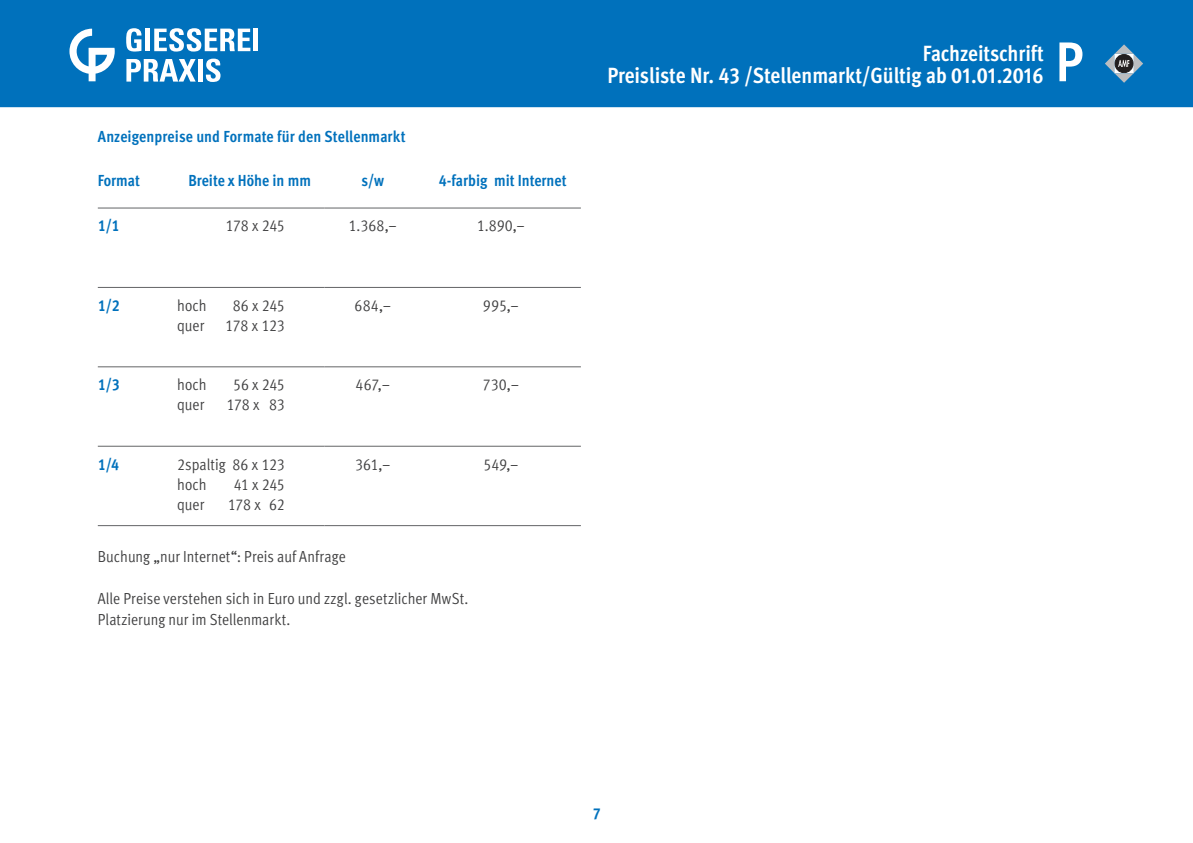
<style>
.page{position:relative;width:1193px;height:843px;background:#fff}
.page>*{position:absolute;margin:0;border:0;box-sizing:border-box;transform-origin:0 0}
.t1{font:700 condensed 56px "Meta OT";color:#fff}
.t2{font:700 condensed 22px/22px "Meta OT";color:#fff;text-align:right}
.t3{font:16px/20px "Meta OT Cond Norm";color:#404041}
.t4{font:700 condensed 16px "Meta OT";color:#0071bc}
</style>
<div class="page">
<div style="left:0;top:0;width:1193px;height:107px;background:#0071bc"></div>
<svg style="left:126px;top:28px;width:16px;height:24px"></svg>
<hr style="left:146px;top:29px;width:4px;height:22px;background:#fff">
<svg style="left:154px;top:28px;width:96px;height:24px"></svg>
<div style="left:253px;top:29px;width:5px;height:22px;background:#fff"></div>
<svg style="left:126px;top:59px;width:70px;height:23px"></svg>
<hr style="left:198px;top:59px;width:4px;height:23px;background:#fff">
<svg style="left:206px;top:59px;width:15px;height:23px"></svg>
<svg style="left:69px;top:29px;width:46px;height:52px"></svg>
<hr style="left:98px;top:208px;width:227px;height:1px;background:#636466">
<hr style="left:325px;top:208px;width:256px;height:1px;background:#636466">
<hr style="left:98px;top:287px;width:227px;height:1px;background:#636466">
<hr style="left:325px;top:287px;width:256px;height:1px;background:#636466">
<hr style="left:98px;top:366px;width:227px;height:1px;background:#636466">
<hr style="left:325px;top:366px;width:256px;height:1px;background:#636466">
<hr style="left:98px;top:446px;width:227px;height:1px;background:#636466">
<hr style="left:325px;top:446px;width:256px;height:1px;background:#636466">
<hr style="left:98px;top:525px;width:227px;height:1px;background:#636466">
<hr style="left:325px;top:525px;width:256px;height:1px;background:#636466">
<svg style="left:1105px;top:44px;width:38px;height:39px"></svg>
<p class="t4" style="left:98px;top:130px;width:309px">Anzeigenpreise und Formate für den Stellenmarkt</p>
<p class="t4" style="left:98px;top:175px;width:44px">Format</p>
<p class="t4" style="left:188px;top:175px;width:124px">Breite x Höhe in mm</p>
<p class="t4" style="left:361px;top:175px;width:24px">s/w</p>
<p class="t4" style="left:439px;top:175px;width:129px">4-farbig mit Internet</p>
<p class="t4" style="left:98px;top:220px;width:23px">1/1</p>
<p class="t3" style="left:225px;top:218px;width:61px">178 x 245</p>
<p class="t3" style="left:349px;top:218px;width:50px">1.368,–</p>
<p class="t3" style="left:477px;top:218px;width:50px">1.890,–</p>
<p class="t4" style="left:98px;top:299px;width:23px">1/2</p>
<p class="t3" style="left:177px;top:297px;width:31px">hoch</p>
<p class="t3" style="left:233px;top:297px;width:54px">86 x 245</p>
<p class="t3" style="left:177px;top:317px;width:29px">quer</p>
<p class="t3" style="left:225px;top:317px;width:61px">178 x 123</p>
<p class="t4" style="left:98px;top:379px;width:24px">1/3</p>
<p class="t3" style="left:177px;top:376px;width:31px">hoch</p>
<p class="t3" style="left:233px;top:376px;width:53px">56 x 245</p>
<p class="t3" style="left:177px;top:396px;width:29px">quer</p>
<p class="t3" style="left:226px;top:396px;width:60px">178 x 83</p>
<p class="t4" style="left:98px;top:458px;width:23px">1/4</p>
<p class="t3" style="left:177px;top:456px;width:109px">2spaltig 86 x 123 hoch</p>
<p class="t3" style="left:234px;top:476px;width:53px">41 x 245</p>
<p class="t3" style="left:177px;top:496px;width:29px">quer</p>
<p class="t3" style="left:228px;top:496px;width:59px">178 x 62</p>
<p class="t3" style="left:354px;top:297px;width:38px">684,–</p>
<p class="t3" style="left:483px;top:297px;width:37px">995,–</p>
<p class="t3" style="left:356px;top:376px;width:36px">467,–</p>
<p class="t3" style="left:483px;top:376px;width:38px">730,–</p>
<p class="t3" style="left:355px;top:456px;width:37px">361,–</p>
<p class="t3" style="left:483px;top:456px;width:37px">549,–</p>
<p class="t3" style="left:98px;top:548px;width:250px">Buchung „nur Internet“: Preis auf Anfrage</p>
<p class="t3" style="left:98px;top:589px;width:372px;line-height:21px">Alle Preise verstehen sich in Euro und zzgl. gesetzlicher MwSt.<br>Platzierung nur im Stellenmarkt.</p>
<h2 class="t2" style="left:607px;top:44px;width:438px">Fachzeitschrift<br>Preisliste Nr. 43 /Stellenmarkt/Gültig ab 01.01.2016</h2>
<h1 class="t1" style="left:1055px;top:41px;width:29px">P</h1>
<p class="t4" style="left:593px;top:807px;width:9px">7</p>
</div>
